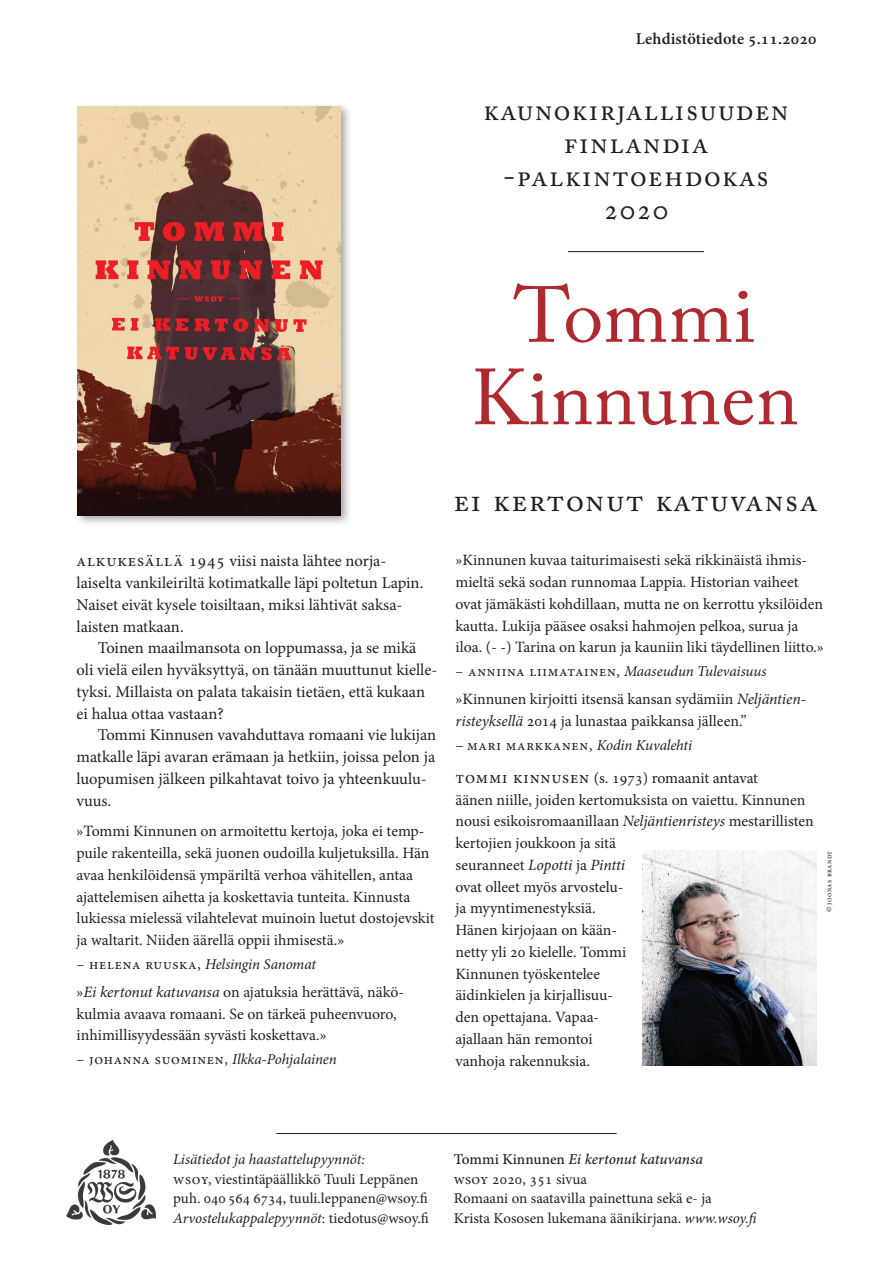
<style>
.page{position:relative;width:893px;height:1263px;background:#fff}
.page>*{position:absolute;margin:0;border:0;box-sizing:border-box;transform-origin:0 0}
.t1{font:78.45px/82.5px "Adobe Caslon Pro";letter-spacing:.005em;color:#ae2a30;text-align:center}
.t2{font:31.5px "Adobe Caslon Pro";letter-spacing:.05em;color:#231f20}
.t3{font:30px/33px "Adobe Caslon Pro";letter-spacing:.05em;color:#231f20;text-align:center}
.t4{font:16.5px/21.8px "Minion Pro";color:#231f20}
.t5{font:600 16.5px "Minion Pro";letter-spacing:.01em;color:#231f20}
.t6{font:15.75px/21.8px "Minion Pro";color:#231f20}
.t7{font:15px/19.5px "Minion Pro";color:#231f20}
.t8{font:15px "Minion Pro";letter-spacing:.04em;color:#231f20}
.t9{font:15px/19.5px "Minion Pro";letter-spacing:.01em;color:#231f20}
.t10{font:italic 15px "Minion Pro";letter-spacing:-.01em;color:#231f20}
.t11{font:15px "Minion Pro Medium It Capt";letter-spacing:-.005em;color:#231f20}
.t12{font:7.65px "Minion Pro";letter-spacing:.05em;color:#231f20}
.s1{font-size:17.25px}
.s2{font-style:normal}
.s3{font-style:italic}
.s4{font-size:15.75px}
.s5{font-family:"Minion Pro Medium Capt"}
</style>
<div class="page">
<hr style="left:276px;top:1133px;width:341px;height:1px;background:#231f20">
<img style="left:67px;top:1140px;width:88px;height:84px">
<div style="left:74px;top:103px;width:278px;height:424px;background:#231f20;opacity:.4"></div>
<img style="left:78px;top:106px;width:263px;height:409px">
<img style="left:643px;top:850px;width:173px;height:215px">
<hr style="left:568px;top:251px;width:136px;height:1px;background:#231f20">
<p class="t5" style="left:636px;top:27px;width:182px">Lehdistötiedote 5.11.2020</p>
<h3 class="t3" style="left:483px;top:93px;width:307px">kaunokirjallisuuden finlandia -palkintoehdokas<br>2020</h3>
<h1 class="t1" style="left:471px;top:273px;width:329px">Tommi<br>Kinnunen</h1>
<p class="t4" style="left:77px;top:550px;width:348px"><span class="s1">Alkukesällä 1945</span> viisi naista lähtee norja&shy;laiselta vankileiriltä kotimatkalle läpi poltetun Lapin.<br>Naiset eivät kysele toisiltaan, miksi lähtivät saksa&shy;laisten matkaan.</p>
<p class="t4" style="left:77px;top:637px;width:362px;text-indent:21px">Toinen maailmansota on loppumassa, ja se mikä oli vielä eilen hyväksyttyä, on tänään muuttunut kielle&shy;tyksi. Millaista on palata takaisin tietäen, että kukaan ei halua ottaa vastaan?</p>
<p class="t4" style="left:77px;top:724px;width:361px;text-indent:21px">Tommi Kinnusen vavahduttava romaani vie lukijan matkalle läpi avaran erämaan ja hetkiin, joissa pelon ja luopumisen jälkeen pilkahtavat toivo ja yhteenkuulu&shy;vuus.</p>
<p class="t6" style="left:77px;top:821px;width:360px">»Tommi Kinnunen on armoitettu kertoja, joka ei temp&shy;puile rakenteilla, sekä juonen oudoilla kuljetuksilla. Hän avaa henkilöidensä ympäriltä verhoa vähitellen, antaa ajattelemisen aihetta ja koskettavia tunteita. Kinnusta lukiessa mielessä vilahtelevat muinoin luetut dostojevskit ja waltarit. Niiden äärellä oppii ihmisestä.»</p>
<p class="t10" style="left:77px;top:954px;width:241px"><span class="s2">– Helena Ruuska,</span> Helsingin Sanomat</p>
<p class="t6" style="left:77px;top:981px;width:329px">»<span class="s3">Ei kertonut katuvansa</span> on ajatuksia herättävä, näkö&shy;kulmia avaava romaani. Se on tärkeä puheenvuoro, inhimillisyydessään syvästi koskettava.»</p>
<p class="t8" style="left:77px;top:1050px;width:262px">– Johanna Suominen, <span class="s3">Ilkka-Pohjalainen</span></p>
<h2 class="t2" style="left:453px;top:482px;width:365px">ei kertonut katuvansa</h2>
<p class="t6" style="left:455px;top:549px;width:370px">»Kinnunen kuvaa taiturimaisesti sekä rikkinäistä ihmis&shy;mieltä sekä sodan runnomaa Lappia. Historian vaiheet ovat jämäkästi kohdillaan, mutta ne on kerrottu yksilöiden kautta. Lukija pääsee osaksi hahmojen pelkoa, surua ja iloa. (- -) Tarina on karun ja kauniin liki täydellinen liitto.»</p>
<p class="t8" style="left:455px;top:661px;width:313px">– Anniina Liimatainen, <span class="s3">Maaseudun Tulevaisuus</span></p>
<p class="t6" style="left:455px;top:688px;width:352px">»Kinnunen kirjoitti itsensä kansan sydämiin <span class="s3">Neljäntien&shy;risteyksellä</span> 2014 ja lunastaa paikkansa jälleen.”</p>
<p class="t8" style="left:455px;top:735px;width:238px"><span class="s4">–</span> Mari Markkanen, <span class="s3">Kodin Kuvalehti</span></p>
<p class="t6" style="left:455px;top:767px;width:360px"><span class="s1">Tommi Kinnusen</span> (s. 1973) romaanit antavat<br>äänen niille, joiden kertomuksista on vaiettu. Kinnunen nousi esikoisromaanillaan <span class="s3">Neljäntienristeys</span> mestarillisten kertojien joukkoon ja sitä<br>seuranneet <span class="s3">Lopotti</span> ja <span class="s3">Pintti<br></span>ovat olleet myös arvostelu-<br>ja myyntimenestyksiä.<br>Hänen kirjojaan on kään-<br>netty yli 20 kielelle. Tommi<br>Kinnunen työskentelee<br>äidinkielen ja kirjallisuu-<br>den opettajana. Vapaa-<br>ajallaan hän remontoi<br>vanhoja rakennuksia.</p>
<p class="t12" style="left:824px;top:912px;width:63px;rotate:-90deg">© joonas brandt</p>
<p class="t10" style="left:173px;top:1149px;width:193px">Lisätiedot ja haastattelupyynnöt:</p>
<p class="t7" style="left:173px;top:1169px;width:257px">wsoy, viestintäpäällikkö Tuuli Leppänen puh. 040 564 6734, tuuli.leppanen@wsoy.fi<br><span class="s3">Arvostelukappalepyynnöt</span>: tiedotus@wsoy.fi</p>
<p class="t11" style="left:454px;top:1149px;width:251px"><span class="s5">Tommi Kinnunen</span> Ei kertonut katuvansa</p>
<p class="t9" style="left:454px;top:1169px;width:306px">wsoy 2020, 351 sivua<br>Romaani on saatavilla painettuna sekä e- ja<br>Krista Kososen lukemana äänikirjana. <span class="s3">www.wsoy.fi</span></p>
</div>
